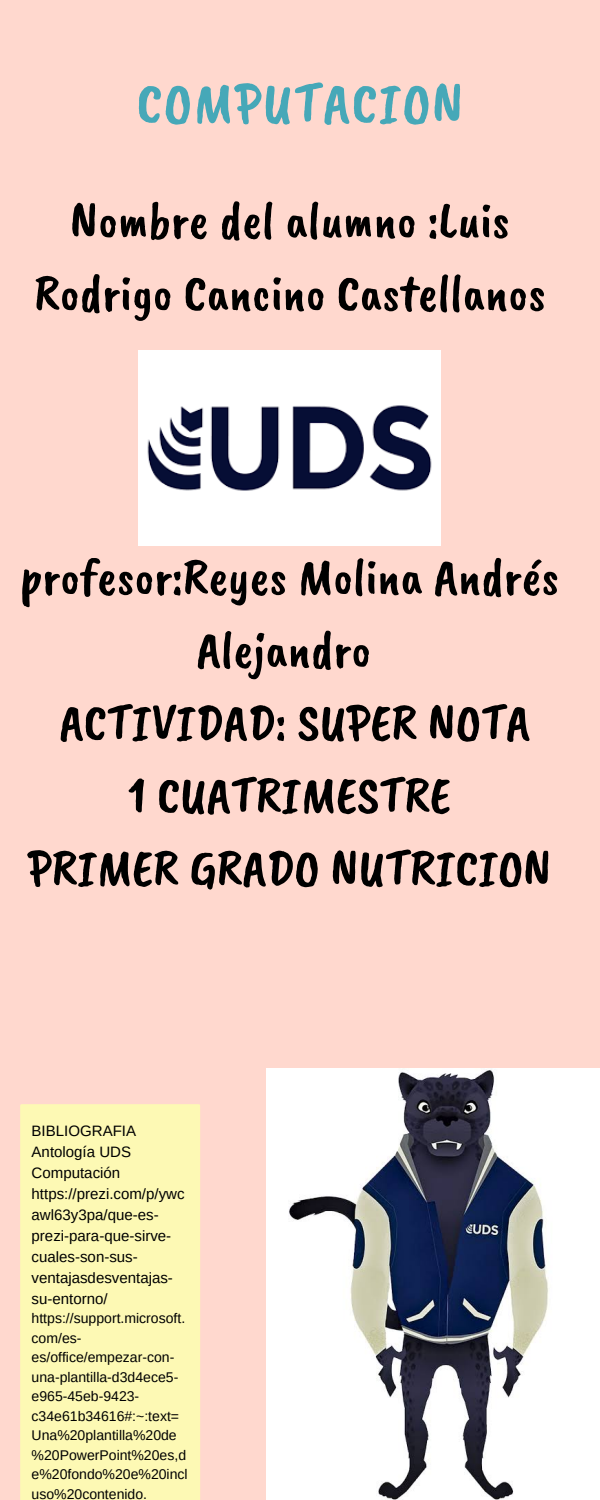
<style>
.page{position:relative;width:600px;height:1500px;background:#ffd8ce}
.page>*{position:absolute;margin:0;border:0;box-sizing:border-box;transform-origin:0 0}
.t1{font:58.1px "Caveat Brush";letter-spacing:.025em;color:#46a8b8}
.t2{font:52px/72.8px "Caveat Brush";color:#000;text-align:center}
.t3{font:15.1px/21px "Arimo";color:#000}
.t4{font:14px/19.5px "Arimo";color:#000}
</style>
<div class="page">
<img style="left:139px;top:351px;width:302px;height:195px">
<img style="left:266px;top:1068px;width:334px;height:432px">
<div style="left:20px;top:1104px;width:180px;height:396px;background:#fdf9b4"></div>
<h1 class="t1" style="left:137px;top:66px;width:328px">COMPUTACION</h1>
<h2 class="t2" style="left:34px;top:184px;width:513px">Nombre del alumno :Luis<br>Rodrigo Cancino Castellanos</h2>
<h2 class="t2" style="left:20px;top:540px;width:541px">profesor:Reyes Molina Andrés<br>Alejandro<br>ACTIVIDAD: SUPER NOTA<br>1 CUATRIMESTRE<br>PRIMER GRADO NUTRICION</h2>
<p class="t3" style="left:32px;top:1120px;width:155px">BIBLIOGRAFIA<br>Antología UDS<br>Computación https://prezi.com/p/ywc awl63y3pa/que-es&shy;prezi-para-que-sirve&shy;cuales-son-sus&shy;ventajasdesventajas&shy;su-entorno/</p>
<p class="t4" style="left:32px;top:1309px;width:158px">https://support.microsoft. com/es&shy;es/office/empezar-con&shy;una-plantilla-d3d4ece5- e965-45eb-9423- c34e61b34616#:~:text=<br>Una%20plantilla%20de %20PowerPoint%20es,d e%20fondo%20e%20incl uso%20contenido.</p>
</div>
